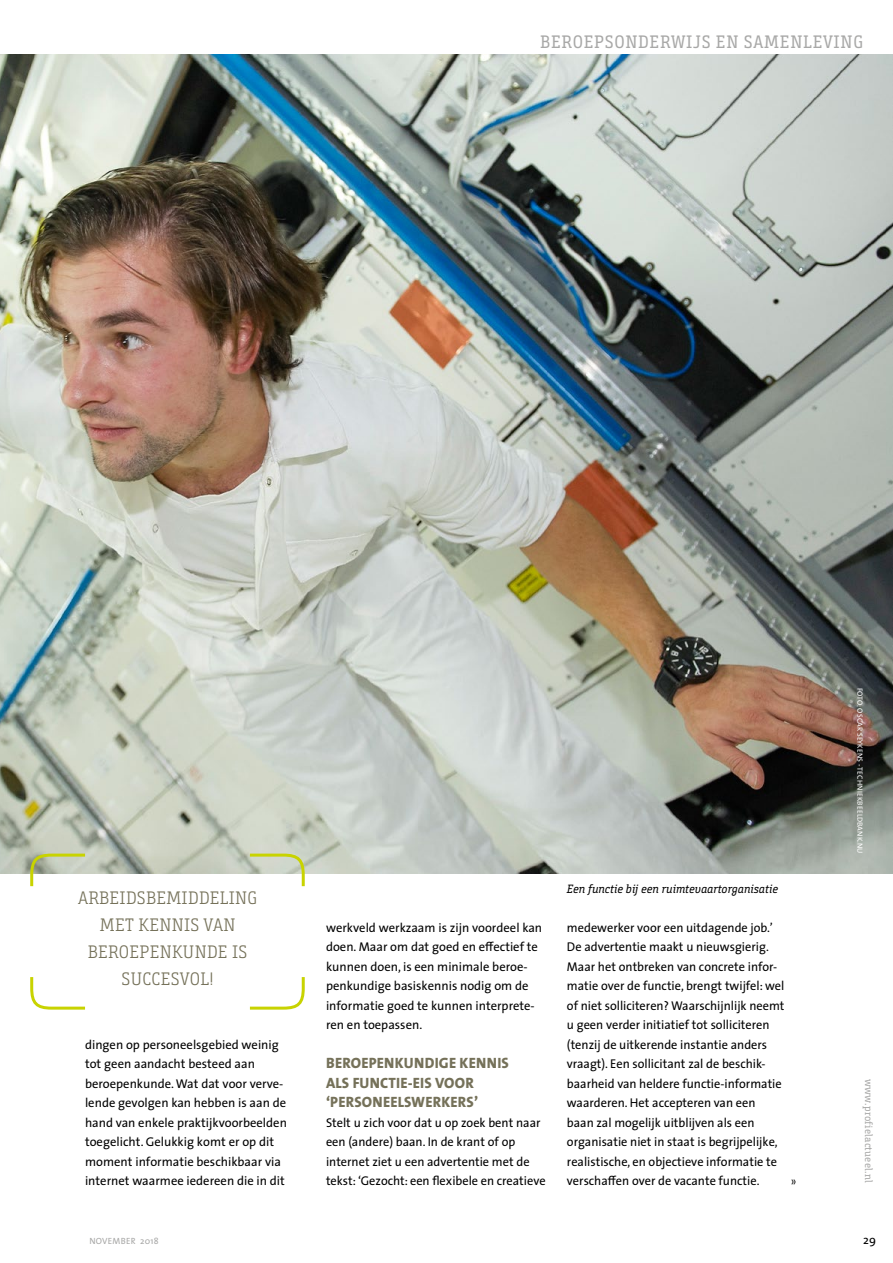
<style>
.page{position:relative;width:893px;height:1263px;background:#fff}
.page>*{position:absolute;margin:0;border:0;box-sizing:border-box;transform-origin:0 0}
.t1{font:300 18px/27px "Bunday Slab";letter-spacing:.02em;color:#757159;text-align:center}
.t2{font:18px "Bunday Slab";letter-spacing:.045em;color:#a8a8a7}
.t3{font:800 15px/19.5px "The Sans";letter-spacing:.015em;color:#757159}
.t4{font:12.75px/19.5px "The Sans";color:#000}
.t5{font:italic 12px "Bunday Slab";color:#000}
.t6{font:12px "The Sans";color:#000}
.t7{font:12px "Bunday Slab";color:#000}
.t8{font:10.5px "Bunday Slab";letter-spacing:.02em;color:#a8a8a7}
.t9{font:9px "The Sans";letter-spacing:.035em;color:#a8a8a7}
.t10{font:7.5px "The Sans";letter-spacing:.015em;color:#fff}
</style>
<div class="page">
<img style="left:0;top:54px;width:893px;height:819px">
<svg style="left:247px;top:852px;width:59px;height:35px"></svg>
<svg style="left:30px;top:977px;width:56px;height:33px"></svg>
<svg style="left:29px;top:852px;width:59px;height:35px"></svg>
<svg style="left:249px;top:977px;width:56px;height:33px"></svg>
<h1 class="t2" style="left:540px;top:31px;width:324px">BEROEPSONDERWIJS EN SAMENLEVING</h1>
<h1 class="t1" style="left:78px;top:884px;width:181px">ARBEIDSBEMIDDELING<br>MET KENNIS VAN<br>BEROEPENKUNDE IS<br>SUCCESVOL!</h1>
<p class="t4" style="left:85px;top:1034px;width:203px">dingen op personeelsgebied weinig tot geen aandacht besteed aan beroepenkunde. Wat dat voor verve&shy;lende gevolgen kan hebben is aan de hand van enkele praktijkvoorbeelden toegelicht. Gelukkig komt er op dit moment informatie beschikbaar via internet waarmee iedereen die in dit</p>
<p class="t4" style="left:326px;top:917px;width:218px">werkveld werkzaam is zijn voordeel kan doen. Maar om dat goed en effectief te kunnen doen, is een minimale beroe&shy;penkundige basiskennis nodig om de informatie goed te kunnen interprete&shy;ren en toepassen.</p>
<p class="t3" style="left:326px;top:1053px;width:184px">BEROEPENKUNDIGE KENNIS<br>ALS FUNCTIE-EIS VOOR ‘PERSONEELSWERKERS’</p>
<p class="t4" style="left:326px;top:1112px;width:221px">Stelt u zich voor dat u op zoek bent naar een (andere) baan. In de krant of op internet ziet u een advertentie met de tekst: ‘Gezocht: een flexibele en creatieve</p>
<p class="t5" style="left:567px;top:881px;width:213px">Een functie bij een ruimtevaartorganisatie</p>
<p class="t4" style="left:567px;top:917px;width:219px">medewerker voor een uitdagende job.’ De advertentie maakt u nieuwsgierig.<br>Maar het ontbreken van concrete infor&shy;matie over de functie, brengt twijfel: wel of niet solliciteren? Waarschijnlijk neemt u geen verder initiatief tot solliciteren (tenzij de uitkerende instantie anders vraagt). Een sollicitant zal de beschik&shy;baarheid van heldere functie-informatie waarderen. Het accepteren van een baan zal mogelijk uitblijven als een organisatie niet in staat is begrijpelijke, realistische, en objectieve informatie te verschaffen over de vacante functie.</p>
<p class="t7" style="left:791px;top:1174px;width:7px">»</p>
<p class="t10" style="left:866px;top:687px;width:168px;rotate:90deg">FOTO: OSCAR SEYKENS - TECHNIEKBEELDBANK.NU</p>
<p class="t8" style="left:875px;top:1079px;width:105px;rotate:90deg">www.profielactueel.nl</p>
<p class="t9" style="left:89px;top:1233px;width:71px">NOVEMBER 2018</p>
<p class="t6" style="left:863px;top:1229px;width:15px">29</p>
</div>
